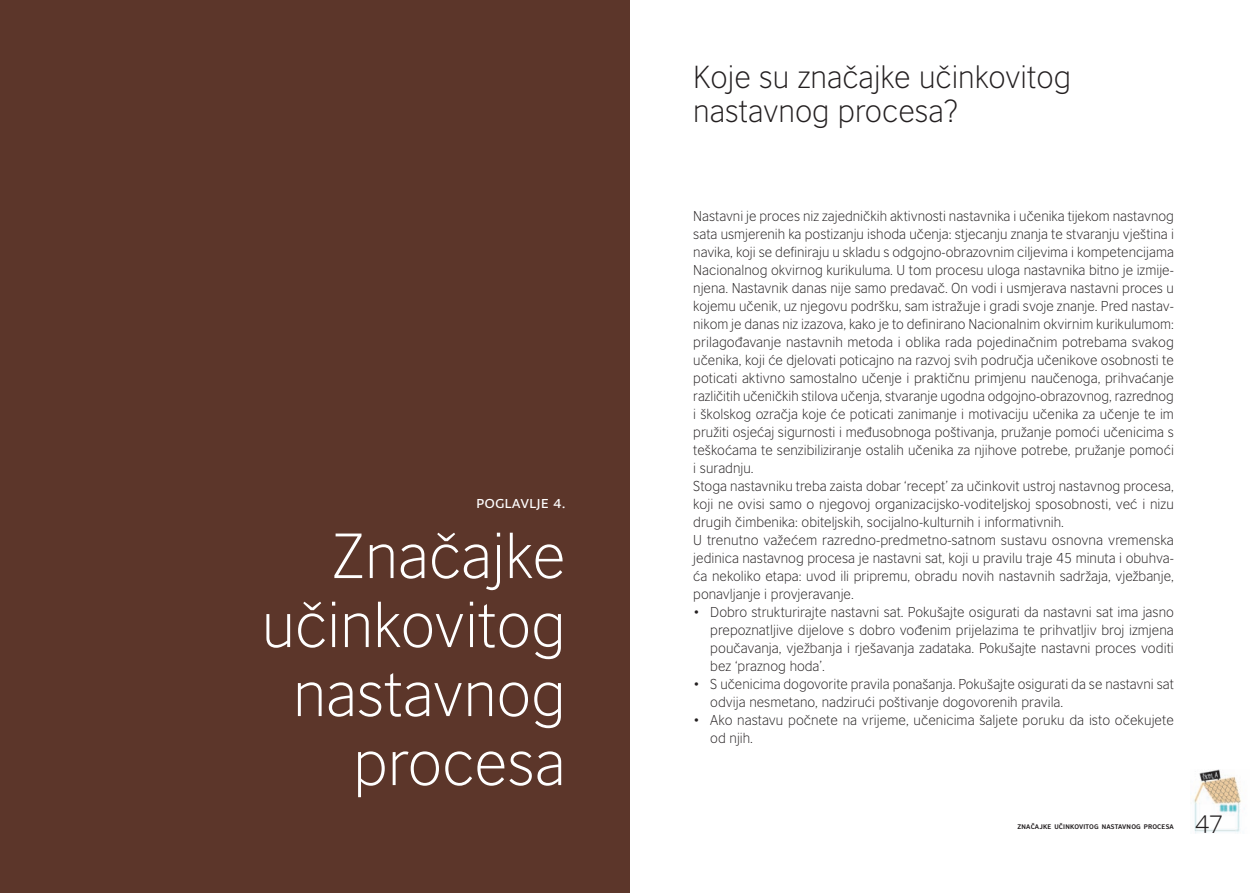
<style>
.page{position:relative;width:1259px;height:893px;background:#fff}
.page>*{position:absolute;margin:0;border:0;box-sizing:border-box;transform-origin:0 0}
.t1{font:300 60px/69px "British Council Sans Tur";color:#fff;text-align:right}
.t2{font:300 30px/34.5px "British Council Sans Tur";color:#231f20}
.t3{font:300 27px "Typonine Sans Pro";color:#231f20}
.t4{font:18px "Typonine Sans Pro Normal";color:#fff}
.t5{font:300 13.5px/18px "British Council Sans Tur";color:#231f20}
.t6{font:700 6.3px "British Council Sans Tur";letter-spacing:.03em;color:#231f20}
</style>
<div class="page">
<img style="left:1193px;top:769px;width:52px;height:64px">
<div style="left:0;top:0;width:629px;height:893px;background:#5c362a"></div>
<h3 class="t4" style="left:476px;top:491px;width:91px">poglavlje 4.</h3>
<h1 class="t1" style="left:262px;top:527px;width:305px">Značajke učinkovitog nastavnog procesa</h1>
<h2 class="t2" style="left:693px;top:62px;width:379px">Koje su značajke učinkovitog nastavnog procesa?</h2>
<p class="t5" style="left:693px;top:208px;width:482px">Nastavni je proces niz zajedničkih aktivnosti nastavnika i učenika tijekom nastavnog sata usmjerenih ka postizanju ishoda učenja: stjecanju znanja te stvaranju vještina i navika, koji se definiraju u skladu s odgojno-obrazovnim ciljevima i kompetencijama Nacionalnog okvirnog kurikuluma. U tom procesu uloga nastavnika bitno je izmije&shy;njena. Nastavnik danas nije samo predavač. On vodi i usmjerava nastavni proces u kojemu učenik, uz njegovu podršku, sam istražuje i gradi svoje znanje. Pred nastav&shy;nikom je danas niz izazova, kako je to definirano Nacionalnim okvirnim kurikulumom: prilagođavanje nastavnih metoda i oblika rada pojedinačnim potrebama svakog učenika, koji će djelovati poticajno na razvoj svih područja učenikove osobnosti te poticati aktivno samostalno učenje i praktičnu primjenu naučenoga, prihvaćanje različitih učeničkih stilova učenja, stvaranje ugodna odgojno-obrazovnog, razrednog i školskog ozračja koje će poticati zanimanje i motivaciju učenika za učenje te im pružiti osjećaj sigurnosti i međusobnoga poštivanja, pružanje pomoći učenicima s teškoćama te senzibiliziranje ostalih učenika za njihove potrebe, pružanje pomoći i suradnju.<br>Stoga nastavniku treba zaista dobar ‘recept’ za učinkovit ustroj nastavnog procesa, koji ne ovisi samo o njegovoj organizacijsko-voditeljskoj sposobnosti, već i nizu drugih čimbenika: obiteljskih, socijalno-kulturnih i informativnih.<br>U trenutno važećem razredno-predmetno-satnom sustavu osnovna vremenska jedinica nastavnog procesa je nastavni sat, koji u pravilu traje 45 minuta i obuhva&shy;ća nekoliko etapa: uvod ili pripremu, obradu novih nastavnih sadržaja, vježbanje, ponavljanje i provjeravanje.</p>
<p class="t5" style="left:710px;top:604px;width:465px;text-align:justify;text-indent:-17px">• Dobro strukturirajte nastavni sat. Pokušajte osigurati da nastavni sat ima jasno prepoznatljive dijelove s dobro vođenim prijelazima te prihvatljiv broj izmjena poučavanja, vježbanja i rješavanja zadataka. Pokušajte nastavni proces voditi bez ‘praznog hoda’.</p>
<p class="t5" style="left:710px;top:676px;width:465px;text-indent:-17px">• S učenicima dogovorite pravila ponašanja. Pokušajte osigurati da se nastavni sat odvija nesmetano, nadzirući poštivanje dogovorenih pravila.</p>
<p class="t5" style="left:710px;top:712px;width:465px;text-indent:-17px">• Ako nastavu počnete na vrijeme, učenicima šaljete poruku da isto očekujete od njih.</p>
<p class="t6" style="left:1017px;top:824px;width:158px">ZNAČAJKE UČINKOVITOG NASTAVNOG PROCESA</p>
<h3 class="t3" style="left:1195px;top:804px;width:28px">47</h3>
</div>
